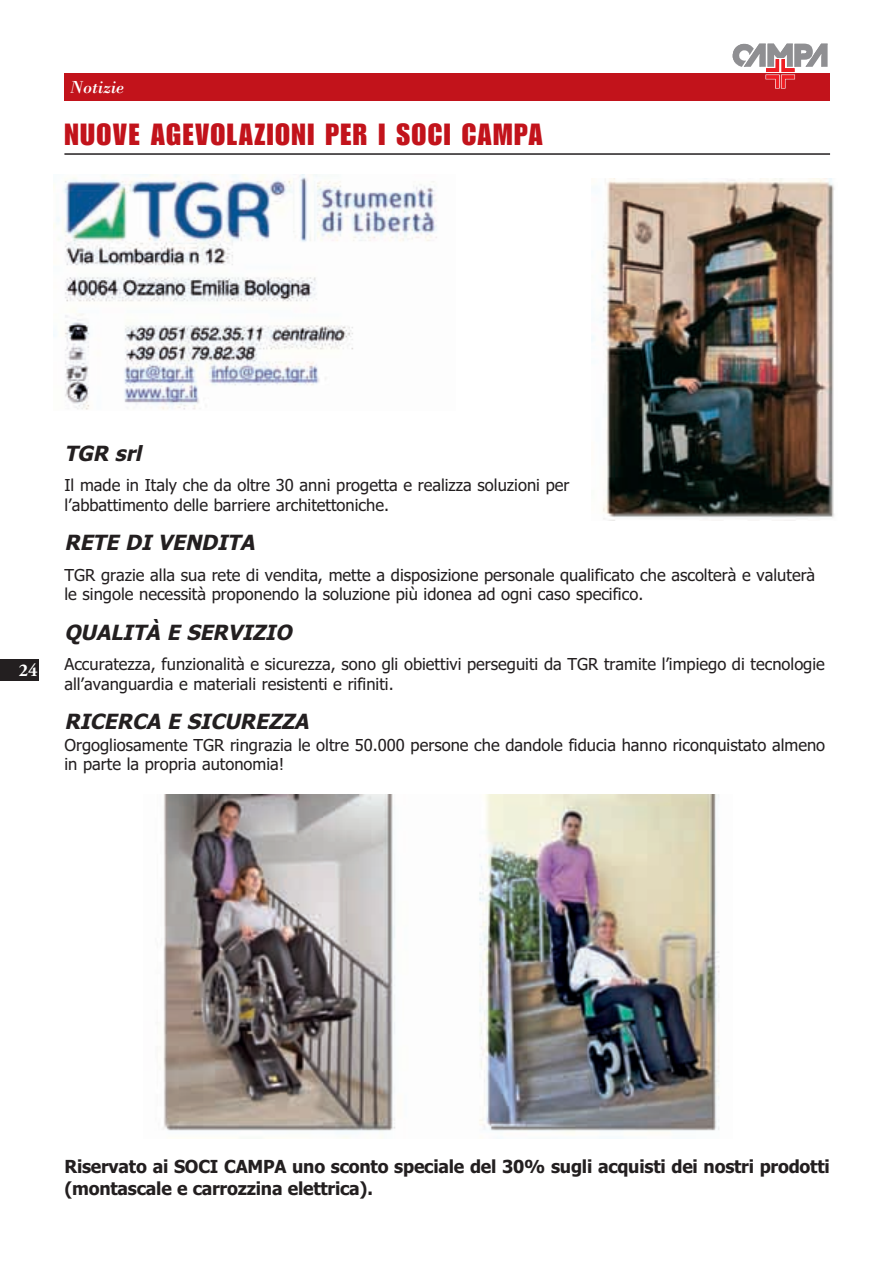
<style>
.page{position:relative;width:892px;height:1263px;background:#fff}
.page>*{position:absolute;margin:0;border:0;box-sizing:border-box;transform-origin:0 0}
.t1{font:30px "Impact LT Std";letter-spacing:.05em;color:#c2131b}
.t2{font:italic 21px "Tahoma Bold OTF";color:#231f20}
.t3{font:18px/21.6px "Tahoma Bold OTF";letter-spacing:-.015em;color:#231f20}
.t4{font:italic 18px "Bodoni Std";color:#fff}
.t5{font:700 18px "Adobe Garamond Pro";color:#fff}
.t6{font:16.5px/19.8px "Tahoma";color:#231f20}
</style>
<div class="page">
<div style="left:0;top:660px;width:39px;height:21px;background:#231f20"></div>
<div style="left:64px;top:74px;width:766px;height:27px;background:#c2131b"></div>
<svg style="left:732px;top:44px;width:96px;height:45px"></svg>
<hr style="left:64px;top:153px;width:766px;height:2px;background:#231f20">
<img style="left:53px;top:175px;width:384px;height:235px">
<img style="left:592px;top:178px;width:242px;height:343px">
<img style="left:163px;top:794px;width:557px;height:345px">
<p class="t4" style="left:70px;top:81px;width:55px">Notizie</p>
<h1 class="t1" style="left:64px;top:124px;width:480px">NUOVE AGEVOLAZIONI PER I SOCI CAMPA</h1>
<p class="t5" style="left:19px;top:659px;width:20px">24</p>
<p class="t2" style="left:64px;top:445px;width:83px">TGR srl</p>
<p class="t6" style="left:64px;top:477px;width:506px">Il made in Italy che da oltre 30 anni progetta e realizza soluzioni per l’abbattimento delle barriere architettoniche.</p>
<p class="t2" style="left:64px;top:534px;width:192px">RETE DI VENDITA</p>
<p class="t6" style="left:64px;top:566px;width:752px">TGR grazie alla sua rete di vendita, mette a disposizione personale qualificato che ascolterà e valuterà le singole necessità proponendo la soluzione più idonea ad ogni caso specifico.</p>
<p class="t2" style="left:64px;top:624px;width:233px">QUALITÀ E SERVIZIO</p>
<p class="t6" style="left:64px;top:655px;width:762px">Accuratezza, funzionalità e sicurezza, sono gli obiettivi perseguiti da TGR tramite l’impiego di tecnologie all’avanguardia e materiali resistenti e rifiniti.</p>
<p class="t2" style="left:64px;top:713px;width:246px">RICERCA E SICUREZZA</p>
<p class="t6" style="left:64px;top:736px;width:762px">Orgogliosamente TGR ringrazia le oltre 50.000 persone che dandole fiducia hanno riconquistato almeno in parte la propria autonomia!</p>
<p class="t3" style="left:64px;top:1157px;width:767px">Riservato ai SOCI CAMPA uno sconto speciale del 30% sugli acquisti dei nostri prodotti (montascale e carrozzina elettrica).</p>
</div>
